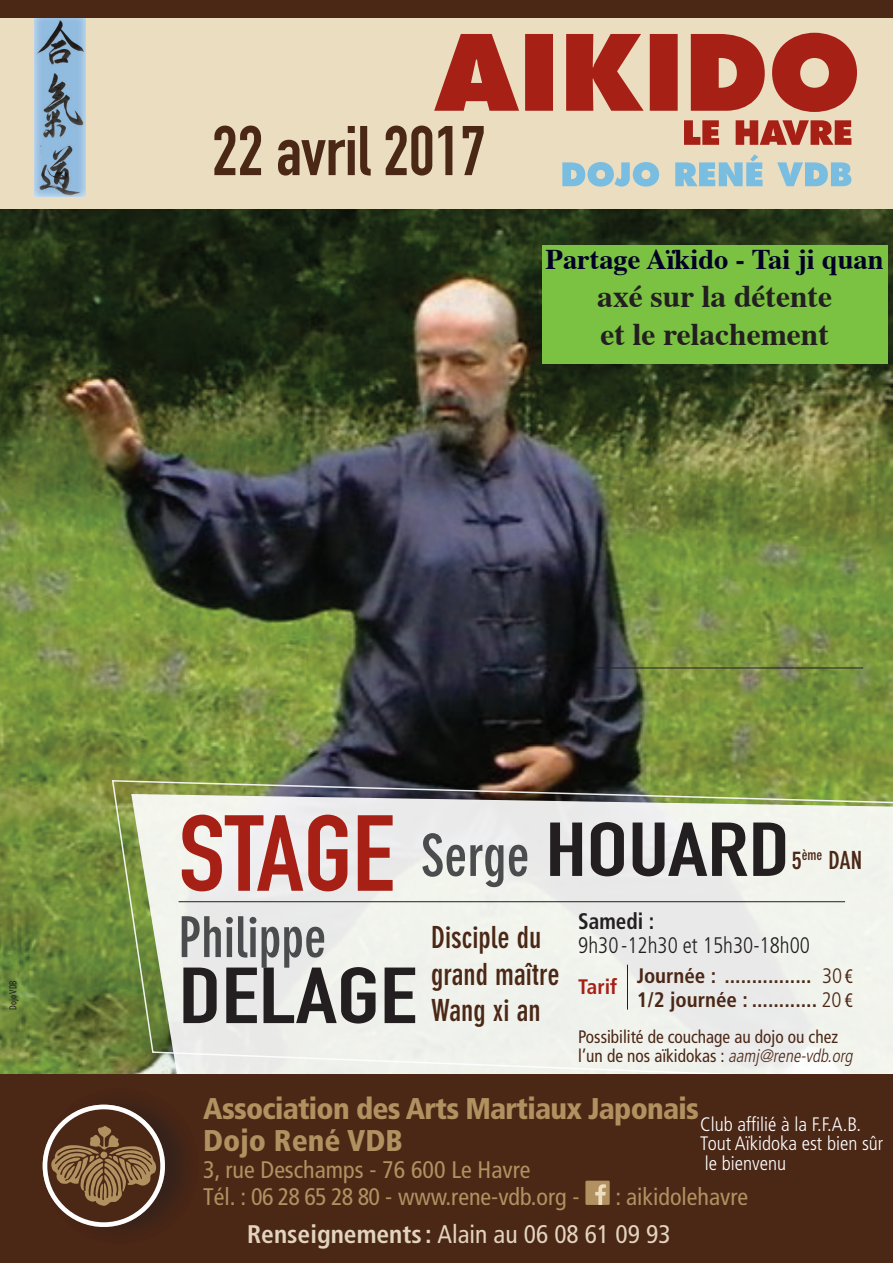
<style>
.page{position:relative;width:893px;height:1263px;background:#fff}
.page>*{position:absolute;margin:0;border:0;box-sizing:border-box;transform-origin:0 0}
.t1{font:106.05px "DIN Engschrift";color:#a72016;scale:1.08 1}
.t2{font:78px "DIN Engschrift";color:#231f20;scale:1.29 1}
.t3{font:75px "DIN Engschrift";color:#231f20;scale:1.29 1}
.t4{font:69px "DIN Engschrift";color:#4b2716}
.t5{font:700 condensed 55.5px "DIN Neuzeit Grotesk";color:#4b4c4d}
.t6{font:700 31.5px/37.8px "Times";color:#231f20}
.t7{font:900 condensed 30px/31.7px "Frutiger";letter-spacing:-.025em;color:#b19160}
.t8{font:700 condensed 30px/36.3px "DIN Neuzeit Grotesk";color:#4b2716}
.t9{font:700 28.5px "Times";color:#000027}
.t10{font:condensed 25.5px "Frutiger";color:#e2d4bf}
.t11{font:700 condensed 24.6px "DIN Neuzeit Grotesk";color:#4b2716}
.t12{font:condensed 24px/27px "Frutiger";color:#b19160}
.t13{font:300 condensed 22.5px "Frutiger";color:#231f20;scale:.94 1}
.t14{font:700 condensed 22.5px "Frutiger";color:#231f20;scale:.94 1}
.t15{font:700 condensed 21px/24px "Frutiger";color:#4b2716}
.t16{font:700 condensed 21px "Frutiger";color:#a72016}
.t17{font:300 condensed 19.5px/19.5px "Frutiger";color:#fff}
.t18{font:condensed 18px/19.5px "Frutiger";color:#4b2716;scale:.96 1}
.t19{font:condensed 10.5px "Myriad Pro";color:#231f20}
.s1{font-family:"DIN Neuzeit Grotesk";font-weight:700;font-stretch:condensed;font-size:57px;color:#4b4c4d}
.s2{font-weight:300}
.s3{font-family:"Myriad Pro";font-weight:400}
.s4{font-weight:300;font-style:italic}
.s5{font-weight:700}
</style>
<div class="page">
<img style="left:0;top:209px;width:893px;height:866px">
<svg style="left:111px;top:779px;width:782px;height:296px;background:#dee0d7"></svg>
<div style="left:0;top:0;width:893px;height:209px;background:#eaddc0"></div>
<div style="left:0;top:1075px;width:893px;height:188px;background:#4b2716"></div>
<div style="left:585px;top:1181px;width:25px;height:24px;background:#b19160"></div>
<svg style="left:595px;top:1184px;width:11px;height:21px"></svg>
<hr style="left:627px;top:965px;width:1px;height:45px;background:#231f20">
<svg style="left:434px;top:33px;width:423px;height:79px"></svg>
<svg style="left:562px;top:154px;width:289px;height:33px"></svg>
<svg style="left:684px;top:120px;width:167px;height:25px"></svg>
<div style="left:41px;top:1086px;width:158px;height:159px;background:#231f20;opacity:.33"></div>
<img style="left:43px;top:1105px;width:122px;height:122px;border-radius:61px">
<div style="left:47px;top:1109px;width:113px;height:113px;background:#4b2716;border-radius:50%"></div>
<svg style="left:51px;top:1126px;width:105px;height:80px"></svg>
<hr style="left:596px;top:668px;width:267px;height:1px;background:#231f20">
<hr style="left:179px;top:901px;width:666px;height:1px;background:#231f20">
<div style="left:542px;top:246px;width:345px;height:118px;background:#7bc142"></div>
<div style="left:21px;top:14px;width:80px;height:184px;background:#fff;opacity:.75"></div>
<div style="left:0;top:1px;width:893px;height:17px;background:#4b2716"></div>
<h3 class="t4" style="left:212px;top:110px;width:275px">22 AVRIL 2017</h3>
<p class="t9" style="left:546px;top:232px;width:340px">Partage Aïkido - Tai ji quan</p>
<h3 class="t6" style="left:597px;top:274px;width:236px">axé sur la détente et le relachement</h3>
<p class="t19" style="left:7px;top:1010px;width:31px;rotate:-90deg">Dojo VDB</p>
<h1 class="t1" style="left:179px;top:791px;width:202px">STAGE</h1>
<h3 class="t5" style="left:179px;top:905px;width:149px">Philippe</h3>
<h2 class="t2" style="left:179px;top:950px;width:186px">DELAGE</h2>
<h3 class="t3" style="left:421px;top:806px;width:280px"><span class="s1">Serge</span> HOUARD</h3>
<p class="t11" style="left:792px;top:845px;width:72px">5<sup>ème</sup> DAN</p>
<p class="t14" style="left:578px;top:908px;width:82px">Samedi :</p>
<p class="t13" style="left:578px;top:932px;width:248px">9h30 -12h30 et 15h30-18h00</p>
<p class="t15" style="left:637px;top:964px;width:218px">Journée : ................ <span class="s2">30</span> <span class="s3">€<br></span>1/2 journée : ............ <span class="s2">20</span> <span class="s3">€</span></p>
<p class="t8" style="left:431px;top:920px;width:130px">Disciple du grand maître<br>Wang xi an</p>
<p class="t16" style="left:578px;top:975px;width:40px">Tarif</p>
<p class="t18" style="left:578px;top:1027px;width:291px">Possibilité de couchage au dojo ou chez l’un de nos aïkidokas : <span class="s4">aamj@rene-vdb.org</span></p>
<p class="t7" style="left:203px;top:1093px;width:497px">Association des Arts Martiaux Japonais<br>Dojo René VDB</p>
<p class="t12" style="left:203px;top:1156px;width:378px">3, rue Deschamps - 76 600 Le Havre<br>Tél. : 06 28 65 28 80 - www.rene-vdb.org -</p>
<p class="t17" style="left:700px;top:1115px;width:185px">Club affilié à la F.F.A.B.<br>Tout Aïkidoka est bien sûr le bienvenu</p>
<p class="t12" style="left:615px;top:1183px;width:134px">: aikidolehavre</p>
<p class="t10" style="left:247px;top:1219px;width:425px"><span class="s5">Renseignements :</span> Alain au 06 08 61 09 93</p>
</div>
